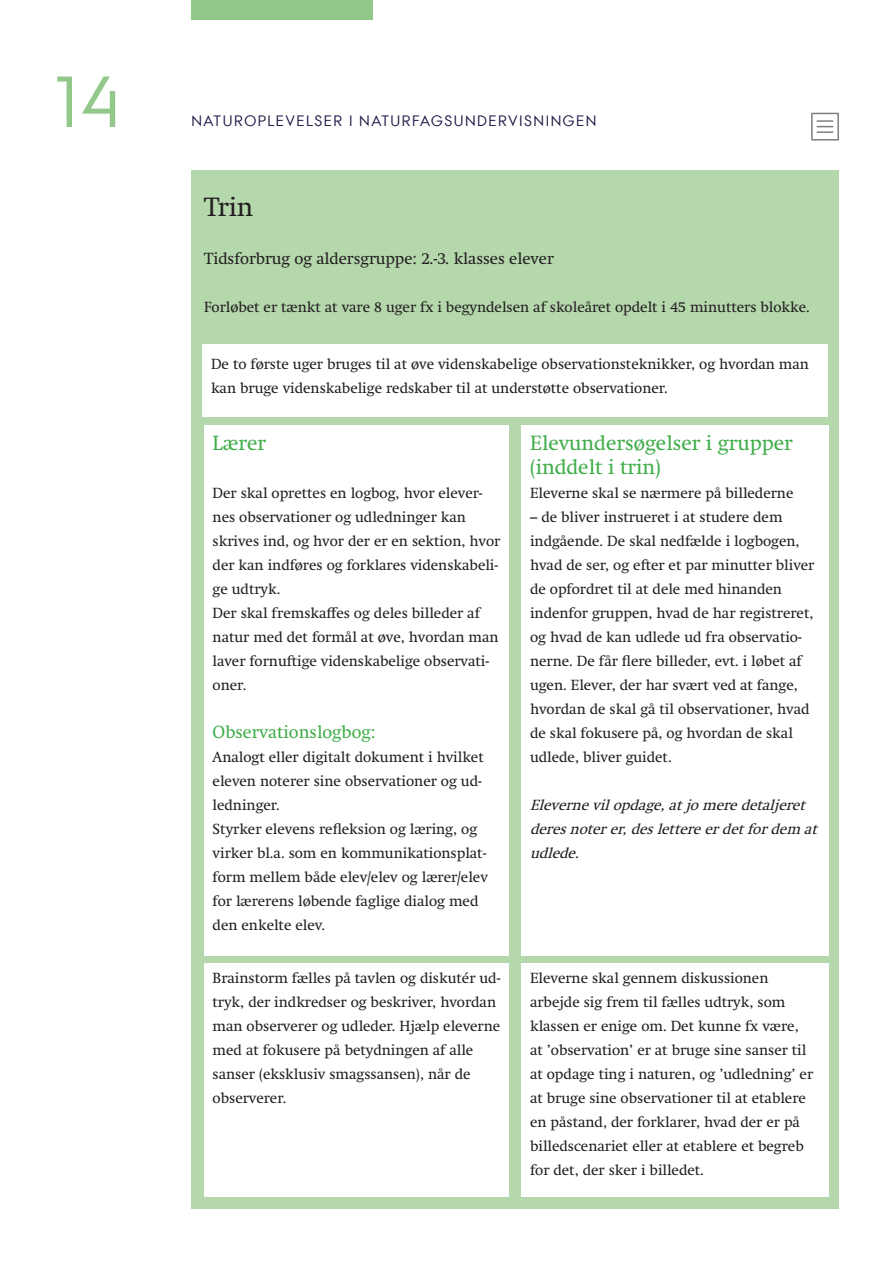
<style>
.page{position:relative;width:893px;height:1263px;background:#fff}
.page>*{position:absolute;margin:0;border:0;box-sizing:border-box;transform-origin:0 0}
.t1{font:72px "AU Passata";color:#92c889}
.t2{font:27px "Swift Neue LT Pro";color:#231f20}
.t3{font:21px/24px "Swift Neue LT Pro";color:#40ae49}
.t4{font:18px "Swift Neue LT Pro";color:#40ae49}
.t5{font:16.5px "Swift Neue LT Pro";color:#231f20}
.t6{font:15px/24px "Swift Neue LT Pro";color:#231f20}
.t7{font:italic 15px/24px "Swift Neue LT Pro";color:#231f20}
.t8{font:15px "AU Passata";letter-spacing:.1em;color:#1c1141}
</style>
<div class="page">
<div style="left:811px;top:113px;width:28px;height:28px;border:2px solid #7c7f81"></div>
<svg style="left:817px;top:120px;width:16px;height:13px"></svg>
<div style="left:191px;top:0;width:182px;height:20px;background:#92c889"></div>
<div style="left:191px;top:170px;width:648px;height:1039px;background:#b5d7ac"></div>
<div style="left:522px;top:425px;width:307px;height:531px;background:#fff"></div>
<div style="left:204px;top:425px;width:305px;height:531px;background:#fff"></div>
<div style="left:202px;top:344px;width:626px;height:73px;background:#fff"></div>
<div style="left:522px;top:963px;width:307px;height:234px;background:#fff"></div>
<div style="left:204px;top:963px;width:305px;height:234px;background:#fff"></div>
<h1 class="t1" style="left:47px;top:60px;width:76px">14</h1>
<p class="t8" style="left:191px;top:112px;width:407px">NATUROPLEVELSER I NATURFAGSUNDERVISNINGEN</p>
<h2 class="t2" style="left:204px;top:191px;width:51px">Trin</h2>
<p class="t5" style="left:204px;top:249px;width:351px">Tidsforbrug og aldersgruppe: 2.-3. klasses elever</p>
<p class="t6" style="left:204px;top:295px;width:607px">Forløbet er tænkt at vare 8 uger fx i begyndelsen af skoleåret opdelt i 45 minutters blokke.</p>
<p class="t6" style="left:211px;top:351px;width:599px">De to første uger bruges til at øve videnskabelige observationsteknikker, og hvordan man kan bruge videnskabelige redskaber til at understøtte observationer.</p>
<h3 class="t3" style="left:213px;top:430px;width:55px">Lærer</h3>
<p class="t6" style="left:213px;top:481px;width:289px">Der skal oprettes en logbog, hvor elever&shy;nes observationer og udledninger kan skrives ind, og hvor der er en sektion, hvor der kan indføres og forklares videnskabeli&shy;ge udtryk.<br>Der skal fremskaffes og deles billeder af natur med det formål at øve, hvordan man laver fornuftige videnskabelige observati&shy;oner.</p>
<p class="t4" style="left:213px;top:721px;width:165px">Observationslogbog:</p>
<p class="t6" style="left:213px;top:745px;width:277px">Analogt eller digitalt dokument i hvilket eleven noterer sine observationer og ud&shy;ledninger.<br>Styrker elevens refleksion og læring, og virker bl.a. som en kommunikationsplat&shy;form mellem både elev/elev og lærer/elev for lærerens løbende faglige dialog med den enkelte elev.</p>
<p class="t6" style="left:213px;top:965px;width:289px">Brainstorm fælles på tavlen og diskutér ud&shy;tryk, der indkredser og beskriver, hvordan man observerer og udleder. Hjælp eleverne med at fokusere på betydningen af alle sanser (eksklusiv smagssansen), når de observerer.</p>
<h3 class="t3" style="left:530px;top:430px;width:264px">Elevundersøgelser i grupper (inddelt i trin)</h3>
<p class="t6" style="left:530px;top:481px;width:265px">Eleverne skal se nærmere på billederne</p>
<p class="t6" style="left:530px;top:505px;width:286px">– de bliver instrueret i at studere dem indgående. De skal nedfælde i logbogen, hvad de ser, og efter et par minutter bliver de opfordret til at dele med hinanden indenfor gruppen, hvad de har registreret, og hvad de kan udlede ud fra observatio&shy;nerne. De får flere billeder, evt. i løbet af ugen. Elever, der har svært ved at fange, hvordan de skal gå til observationer, hvad de skal fokusere på, og hvordan de skal udlede, bliver guidet.</p>
<p class="t7" style="left:530px;top:793px;width:293px">Elevernevilopdage,atjomeredetaljeret deresnoterer,deslettereerdetfordem at udlede.</p>
<p class="t6" style="left:530px;top:965px;width:285px">Eleverne skal gennem diskussionen arbejde sig frem til fælles udtryk, som klassen er enige om. Det kunne fx være, at ’observation’ er at bruge sine sanser til at opdage ting i naturen, og ’udledning’ er at bruge sine observationer til at etablere en påstand, der forklarer, hvad der er på billedscenariet eller at etablere et begreb for det, der sker i billedet.</p>
</div>
